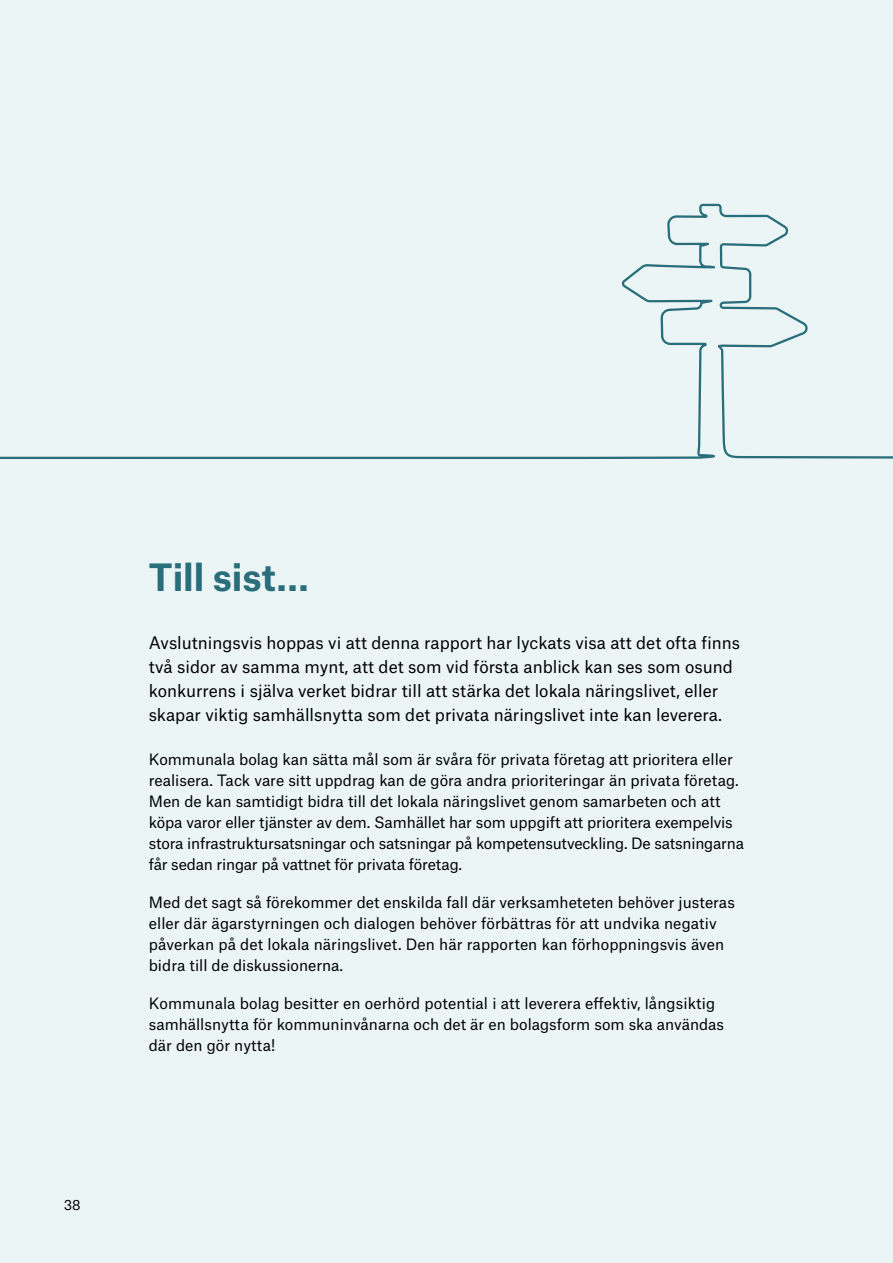
<style>
.page{position:relative;width:893px;height:1263px;background:#ebf5f6}
.page>*{position:absolute;margin:0;border:0;box-sizing:border-box;transform-origin:0 0}
.t1{font:700 36px "Atlas Grotesk";color:#296e7a}
.Ingress{font:16.5px/24px "Atlas Grotesk";color:#000001}
.t2{font:15px/21px "Atlas Grotesk";color:#000001}
.t3{font:13.5px "Atlas Grotesk";color:#000001}
</style>
<div class="page">
<svg style="left:0;top:204px;width:893px;height:255px"></svg>
<p class="t3" style="left:64px;top:1194px;width:18px">38</p>
<h1 class="t1" style="left:149px;top:547px;width:162px">Till sist…</h1>
<p class="Ingress" style="left:149px;top:628px;width:593px">Avslutningsvis hoppas vi att denna rapport har lyckats visa att det ofta finns två sidor av samma mynt, att det som vid första anblick kan ses som osund konkurrens i själva verket bidrar till att stärka det lokala näringslivet, eller skapar viktig samhällsnytta som det privata näringslivet inte kan leverera.</p>
<p class="t2" style="left:149px;top:747px;width:597px">Kommunala bolag kan sätta mål som är svåra för privata företag att prioritera eller realisera. Tack vare sitt uppdrag kan de göra andra prioriteringar än privata företag.<br>Men de kan samtidigt bidra till det lokala näringslivet genom samarbeten och att köpa varor eller tjänster av dem. Samhället har som uppgift att prioritera exempelvis stora infrastruktursatsningar och satsningar på kompetensutveckling. De satsningarna får sedan ringar på vattnet för privata företag.</p>
<p class="t2" style="left:149px;top:890px;width:588px">Med det sagt så förekommer det enskilda fall där verksamheteten behöver justeras eller där ägarstyrningen och dialogen behöver förbättras för att undvika negativ påverkan på det lokala näringslivet. Den här rapporten kan förhoppningsvis även bidra till de diskussionerna.</p>
<p class="t2" style="left:149px;top:991px;width:577px">Kommunala bolag besitter en oerhörd potential i att leverera effektiv, långsiktig samhällsnytta för kommuninvånarna och det är en bolagsform som ska användas där den gör nytta!</p>
</div>
